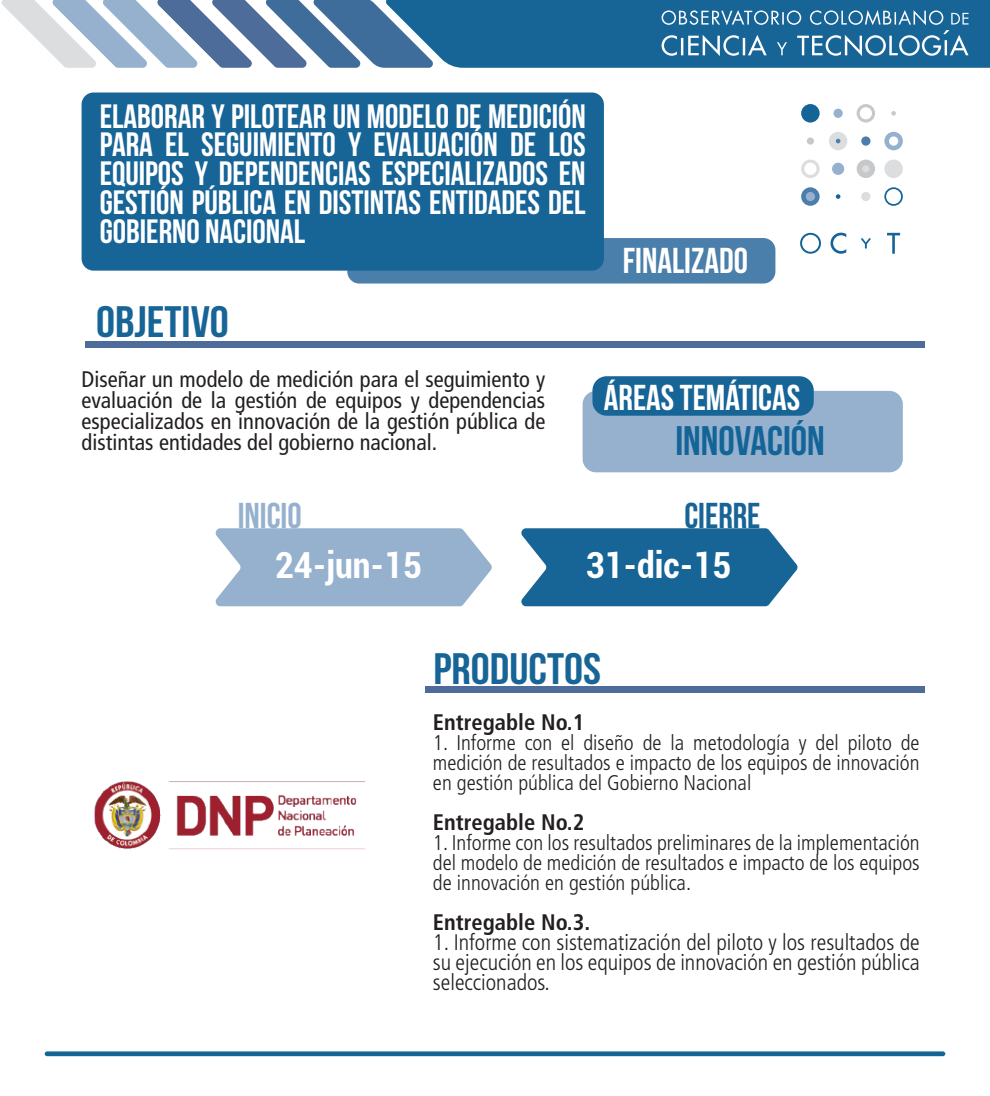
<style>
.page{position:relative;width:990px;height:1096px;background:#fff}
.page>*{position:absolute;margin:0;border:0;box-sizing:border-box;transform-origin:0 0}
.t1{font:700 44px "Bebas Neue";color:#176497;scale:1.09 1}
.t2{font:700 41.25px "Bebas Neue";color:#146497}
.t3{font:700 36px "Bebas Neue";color:#fff}
.t4{font:700 condensed 36px "Roboto";color:#fff}
.t5{font:700 36px "Bebas Neue";color:#95b1ce}
.t6{font:700 36px "Bebas Neue";color:#176497}
.t7{font:700 33.75px/28.8px "Bebas Neue";color:#fff;text-align:justify}
.t8{font:condensed 22.5px/21.2px "Frutiger LT Std";color:#231f20;text-align:justify}
.t9{font:300 condensed 22.5px/20px "Frutiger LT Std";color:#231f20;text-align:justify}
.t10{font:700 condensed 22.5px "Frutiger LT Std";color:#231f20}
.t11{font:300 condensed 21.25px/20px "Frutiger LT Std";color:#231f20;text-align:justify}
</style>
<div class="page">
<div style="left:86px;top:341px;width:839px;height:6px;background:#4d6c99"></div>
<div style="left:583px;top:391px;width:320px;height:81px;background:#95b1ce;border-radius:13px"></div>
<div style="left:347px;top:238px;width:428px;height:45px;background:#4a7eab;border-radius:12px"></div>
<div style="left:82px;top:92px;width:522px;height:179px;background:#176497;border-radius:12px"></div>
<div style="left:426px;top:686px;width:499px;height:6px;background:#4d6c99"></div>
<svg style="left:215px;top:528px;width:277px;height:78px;background:#9fb8d2"></svg>
<svg style="left:521px;top:528px;width:277px;height:78px;background:#2d73a1"></svg>
<div style="left:45px;top:1051px;width:900px;height:5px;background:#146497;border-radius:2px"></div>
<svg style="left:884px;top:187px;width:19px;height:19px"></svg>
<div style="left:829px;top:132px;width:18px;height:18px;background:#dcdddf;border-radius:50%"></div>
<svg style="left:801px;top:159px;width:19px;height:19px"></svg>
<div style="left:801px;top:187px;width:19px;height:19px;background:#4a7eab;border-radius:50%"></div>
<div style="left:806px;top:192px;width:9px;height:9px;background:#95b1ce;border-radius:50%"></div>
<svg style="left:836px;top:139px;width:4px;height:4px"></svg>
<div style="left:857px;top:159px;width:18px;height:19px;background:#c7c8ca;border-radius:50%"></div>
<div style="left:862px;top:165px;width:7px;height:7px;background:#dcdddf;border-radius:50%"></div>
<div style="left:801px;top:104px;width:19px;height:19px;background:#146497;border-radius:50%"></div>
<svg style="left:891px;top:111px;width:5px;height:5px"></svg>
<div style="left:884px;top:159px;width:19px;height:19px;background:#dcdddf;border-radius:50%"></div>
<svg style="left:857px;top:104px;width:18px;height:19px"></svg>
<svg style="left:884px;top:132px;width:19px;height:18px"></svg>
<svg style="left:861px;top:136px;width:10px;height:10px"></svg>
<div style="left:834px;top:109px;width:9px;height:9px;background:#95b1ce;border-radius:50%"></div>
<div style="left:807px;top:137px;width:7px;height:8px;background:#c7c8ca;border-radius:50%"></div>
<div style="left:832px;top:163px;width:12px;height:12px;background:#95b1ce;border-radius:50%"></div>
<svg style="left:836px;top:194px;width:4px;height:5px"></svg>
<div style="left:861px;top:192px;width:10px;height:9px;background:#dcdddf;border-radius:50%"></div>
<svg style="left:800px;top:233px;width:21px;height:21px"></svg>
<svg style="left:861px;top:238px;width:10px;height:10px"></svg>
<svg style="left:887px;top:233px;width:13px;height:21px"></svg>
<svg style="left:831px;top:233px;width:15px;height:21px"></svg>
<svg style="left:2px;top:0;width:988px;height:68px"></svg>
<div style="left:592px;top:376px;width:222px;height:40px;background:#176497;border-radius:14px"></div>
<img style="left:94px;top:781px;width:272px;height:69px">
<h3 class="t7" style="left:100px;top:101px;width:488px">ELABORAR Y PILOTEAR UN MODELO DE MEDICIÓN PARA EL SEGUIMIENTO Y EVALUACIÓN DE LOS EQUIPOS Y DEPENDENCIAS ESPECIALIZADOS EN GESTIÓN PÚBLICA EN DISTINTAS ENTIDADES DEL GOBIERNO NACIONAL</h3>
<h1 class="t1" style="left:96px;top:298px;width:123px">OBJETIVO</h1>
<p class="t8" style="left:82px;top:368px;width:465px">Diseñar un modelo de medición para el seguimiento y evaluación de la gestión de equipos y dependencias especializados en innovación de la gestión pública de distintas entidades del gobierno nacional.</p>
<h3 class="t3" style="left:623px;top:240px;width:127px">FINALIZADO</h3>
<h3 class="t3" style="left:604px;top:378px;width:198px">ÁREAS TEMÁTICAS</h3>
<h2 class="t2" style="left:675px;top:418px;width:151px">INNOVACIÓN</h2>
<h3 class="t5" style="left:238px;top:496px;width:65px">INICIO</h3>
<h3 class="t6" style="left:684px;top:496px;width:78px">CIERRE</h3>
<h3 class="t4" style="left:275px;top:540px;width:148px">24-jun-15</h3>
<h3 class="t4" style="left:586px;top:540px;width:147px">31-dic-15</h3>
<h1 class="t1" style="left:433px;top:644px;width:155px">PRODUCTOS</h1>
<p class="t10" style="left:433px;top:708px;width:153px">Entregable No.1</p>
<p class="t11" style="left:433px;top:733px;width:488px">1. Informe con el diseño de la metodología y del piloto de medición de resultados e impacto de los equipos de innovación en gestión pública del Gobierno Nacional</p>
<p class="t10" style="left:433px;top:808px;width:153px">Entregable No.2</p>
<p class="t11" style="left:433px;top:833px;width:488px">1. Informe con los resultados preliminares de la implementación del modelo de medición de resultados e impacto de los equipos de innovación en gestión pública.</p>
<p class="t10" style="left:433px;top:908px;width:159px">Entregable No.3.</p>
<p class="t9" style="left:433px;top:932px;width:488px">1. Informe con sistematización del piloto y los resultados de su ejecución en los equipos de innovación en gestión pública seleccionados.</p>
</div>
